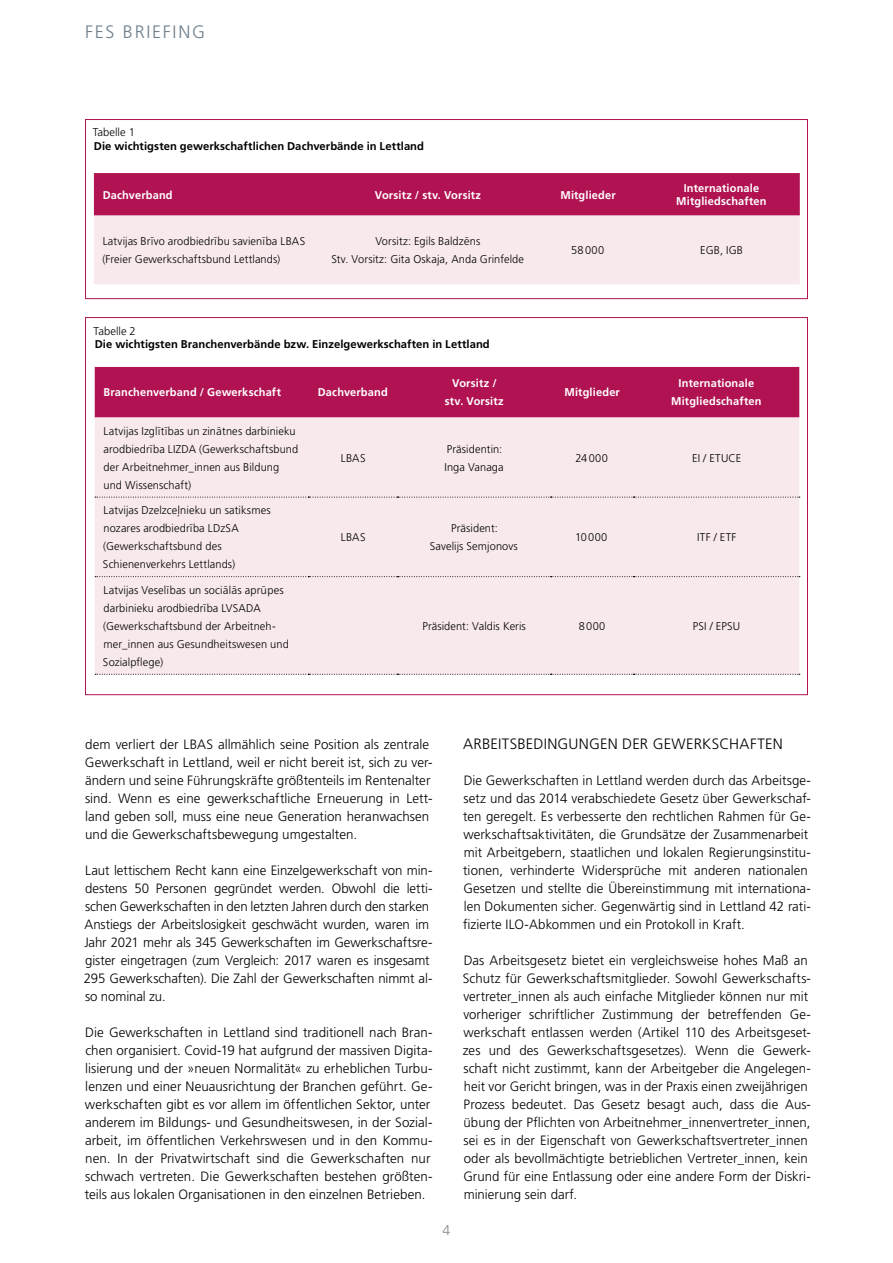
<style>
.page{position:relative;width:893px;height:1263px;background:#fff}
.page>*{position:absolute;margin:0;border:0;box-sizing:border-box;transform-origin:0 0}
.t1{font:300 18px "Frutiger LT Std";letter-spacing:.095em;color:#6d808d}
.t2{font:300 15px "Frutiger LT Std";letter-spacing:.015em;color:#000}
.t3{font:300 14.1px "Frutiger LT Std";color:#878787}
.t4{font:300 13.5px/18px "Frutiger LT Std";color:#000}
.t5{font:300 11.25px/18px "Frutiger LT Std";letter-spacing:.01em;color:#000}
.t6{font:700 11.25px/18px "Frutiger LT Std";letter-spacing:.015em;color:#fff;text-align:center}
.t7{font:700 11.25px "Frutiger LT Std";letter-spacing:.005em;color:#000}
.s1{font-family:"Frutiger Neue LTW1 G"}
</style>
<div class="page">
<div style="left:95px;top:367px;width:704px;height:50px;background:#b11252"></div>
<div style="left:95px;top:417px;width:704px;height:257px;background:#f7e9ec"></div>
<svg style="left:95px;top:497px;width:705px;height:1px"></svg>
<svg style="left:95px;top:576px;width:705px;height:1px"></svg>
<svg style="left:95px;top:674px;width:705px;height:1px"></svg>
<div style="left:85px;top:119px;width:723px;height:180px;border:1px solid #b11252"></div>
<div style="left:94px;top:173px;width:706px;height:43px;background:#b11252"></div>
<div style="left:94px;top:216px;width:706px;height:68px;background:#f7e9ec"></div>
<h1 class="t1" style="left:85px;top:22px;width:122px">FES BRIEFING</h1>
<p class="t5" style="left:93px;top:123px;width:44px">Tabelle 1</p>
<p class="t7" style="left:94px;top:139px;width:332px">Die wichtigsten gewerkschaftlichen Dachverbände in Lettland</p>
<p class="t6" style="left:103px;top:186px;width:71px">Dachverband</p>
<p class="t6" style="left:375px;top:186px;width:108px">Vorsitz / stv. Vorsitz</p>
<p class="t6" style="left:560px;top:186px;width:57px">Mitglieder</p>
<p class="t6" style="left:676px;top:181px;width:92px;line-height:13.5px">Internationale<br>Mitgliedschaften</p>
<p class="t5" style="left:102px;top:233px;width:204px">Latvijas Br<span class="s1">ī</span>vo arodbiedr<span class="s1">ī</span>bu savien<span class="s1">ī</span>ba LBAS (Freier Gewerkschaftsbund Lettlands)</p>
<p class="t5" style="left:332px;top:233px;width:194px;text-align:center">Vorsitz: Egils Baldz<span class="s1">ē</span>ns<br>Stv. Vorsitz: Gita Oskaja, Anda Grinfelde</p>
<p class="t5" style="left:571px;top:241px;width:34px">58000</p>
<p class="t5" style="left:700px;top:241px;width:44px">EGB, IGB</p>
<p class="t5" style="left:94px;top:322px;width:44px">Tabelle 2</p>
<p class="t7" style="left:95px;top:338px;width:397px">Die wichtigsten Branchenverbände bzw. Einzelgewerkschaften in Lettland</p>
<p class="t6" style="left:104px;top:384px;width:179px">Branchenverband / Gewerkschaft</p>
<p class="t6" style="left:318px;top:384px;width:71px">Dachverband</p>
<p class="t6" style="left:445px;top:375px;width:60px">Vorsitz / stv. Vorsitz</p>
<p class="t6" style="left:564px;top:384px;width:57px">Mitglieder</p>
<p class="t6" style="left:671px;top:375px;width:92px">Internationale<br>Mitgliedschaften</p>
<p class="t5" style="left:103px;top:422px;width:196px">Latvijas Izgl<span class="s1">ī</span>t<span class="s1">ī</span>bas un zin<span class="s1">ā</span>tnes darbinieku arodbiedr<span class="s1">ī</span>ba LIZDA (Gewerkschaftsbund der Arbeitnehmer_innen aus Bildung und Wissenschaft)</p>
<p class="t5" style="left:341px;top:449px;width:26px">LBAS</p>
<p class="t5" style="left:444px;top:440px;width:61px">Präsidentin:<br>Inga Vanaga</p>
<p class="t5" style="left:575px;top:449px;width:34px">24000</p>
<p class="t5" style="left:692px;top:449px;width:51px">EI / ETUCE</p>
<p class="t5" style="left:103px;top:501px;width:169px">Latvijas Dzelzce<span class="s1">ļ</span>nieku un satiksmes nozares arodbiedr<span class="s1">ī</span>ba LDzSA (Gewerkschaftsbund des<br>Schienenverkehrs Lettlands)</p>
<p class="t5" style="left:103px;top:581px;width:187px">Latvijas Vesel<span class="s1">ī</span>bas un soci<span class="s1">ā</span>l<span class="s1">ā</span>s apr<span class="s1">ū</span>pes darbinieku arodbiedr<span class="s1">ī</span>ba LVSADA (Gewerkschaftsbund der Arbeitneh&shy;mer_innen aus Gesundheitswesen und<br>Sozialpflege)</p>
<p class="t5" style="left:341px;top:528px;width:26px">LBAS</p>
<p class="t5" style="left:430px;top:519px;width:90px;text-align:center">Präsident:<br>Savelijs Semjonovs</p>
<p class="t5" style="left:575px;top:528px;width:34px">10000</p>
<p class="t5" style="left:697px;top:528px;width:41px">ITF / ETF</p>
<p class="t5" style="left:422px;top:617px;width:105px">Präsident: Valdis Keris</p>
<p class="t5" style="left:579px;top:617px;width:28px">8000</p>
<p class="t5" style="left:693px;top:617px;width:49px">PSI / EPSU</p>
<p class="t4" style="left:85px;top:736px;width:349px">dem verliert der LBAS allmählich seine Position als zentrale Gewerkschaft in Lettland, weil er nicht bereit ist, sich zu ver&shy;ändern und seine Führungskräfte größtenteils im Rentenalter sind. Wenn es eine gewerkschaftliche Erneuerung in Lett&shy;land geben soll, muss eine neue Generation heranwachsen und die Gewerkschaftsbewegung umgestalten.</p>
<p class="t4" style="left:84px;top:862px;width:350px">Laut lettischem Recht kann eine Einzelgewerkschaft von min&shy;destens 50 Personen gegründet werden. Obwohl die letti&shy;schen Gewerkschaften in den letzten Jahren durch den starken Anstiegs der Arbeitslosigkeit geschwächt wurden, waren im Jahr 2021 mehr als 345 Gewerkschaften im Gewerkschaftsre&shy;gister eingetragen (zum Vergleich: 2017 waren es insgesamt 295 Gewerkschaften). Die Zahl der Gewerkschaften nimmt al&shy;so nominal zu.</p>
<p class="t4" style="left:85px;top:1024px;width:349px">Die Gewerkschaften in Lettland sind traditionell nach Bran&shy;chen organisiert. Covid-19 hat aufgrund der massiven Digita&shy;lisierung und der »neuen Normalität« zu erheblichen Turbu&shy;lenzen und einer Neuausrichtung der Branchen geführt. Ge&shy;werkschaften gibt es vor allem im öffentlichen Sektor, unter anderem im Bildungs- und Gesundheitswesen, in der Sozial&shy;arbeit, im öffentlichen Verkehrswesen und in den Kommu&shy;nen. In der Privatwirtschaft sind die Gewerkschaften nur schwach vertreten. Die Gewerkschaften bestehen größten&shy;teils aus lokalen Organisationen in den einzelnen Betrieben.</p>
<p class="t3" style="left:443px;top:1222px;width:9px">4</p>
<p class="t2" style="left:463px;top:735px;width:321px">ARBEITSBEDINGUNGEN DER GEWERKSCHAFTEN</p>
<p class="t4" style="left:463px;top:772px;width:349px">Die Gewerkschaften in Lettland werden durch das Arbeitsge&shy;setz und das 2014 verabschiedete Gesetz über Gewerkschaf&shy;ten geregelt. Es verbesserte den rechtlichen Rahmen für Ge&shy;werkschaftsaktivitäten, die Grundsätze der Zusammenarbeit mit Arbeitgebern, staatlichen und lokalen Regierungsinstitu&shy;tionen, verhinderte Widersprüche mit anderen nationalen Gesetzen und stellte die Übereinstimmung mit internationa&shy;len Dokumenten sicher. Gegenwärtig sind in Lettland 42 rati&shy;fizierte ILO-Abkommen und ein Protokoll in Kraft.</p>
<p class="t4" style="left:463px;top:952px;width:350px">Das Arbeitsgesetz bietet ein vergleichsweise hohes Maß an Schutz für Gewerkschaftsmitglieder. Sowohl Gewerkschafts&shy;vertreter_innen als auch einfache Mitglieder können nur mit vorheriger schriftlicher Zustimmung der betreffenden Ge&shy;werkschaft entlassen werden (Artikel 110 des Arbeitsgeset&shy;zes und des Gewerkschaftsgesetzes). Wenn die Gewerk&shy;schaft nicht zustimmt, kann der Arbeitgeber die Angelegen&shy;heit vor Gericht bringen, was in der Praxis einen zweijährigen Prozess bedeutet. Das Gesetz besagt auch, dass die Aus&shy;übung der Pflichten von Arbeitnehmer_innenvertreter_innen, sei es in der Eigenschaft von Gewerkschaftsvertreter_innen oder als bevollmächtigte betrieblichen Vertreter_innen, kein Grund für eine Entlassung oder eine andere Form der Diskri&shy;minierung sein darf.</p>
</div>
